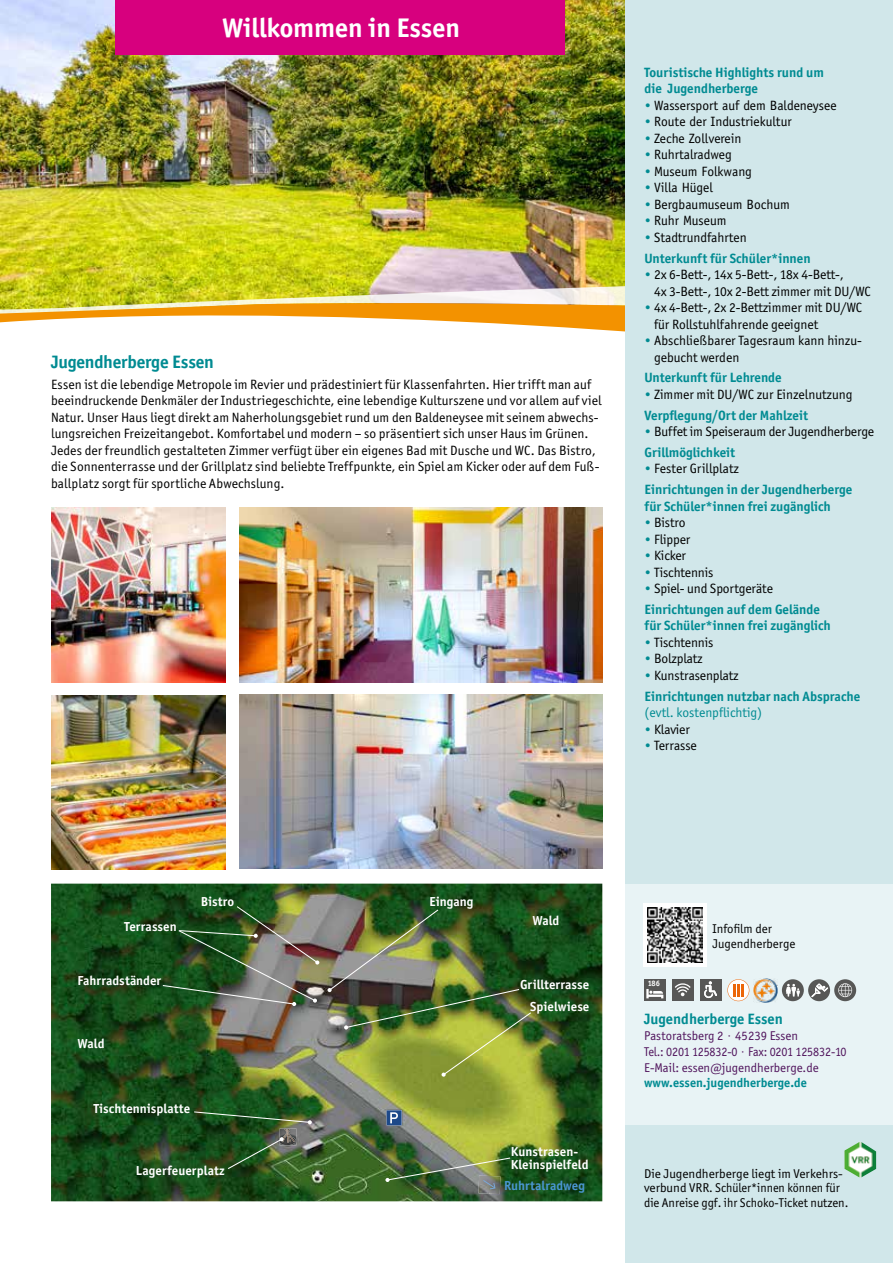
<style>
.page{position:relative;width:893px;height:1263px;background:#fff}
.page>*{position:absolute;margin:0;border:0;box-sizing:border-box;transform-origin:0 0}
.t1{font:700 27px "Officina Sans ITC Std";color:#fff}
.t2{font:700 18px "Officina Sans ITC Std";letter-spacing:-.015em;color:#008b92}
.t3{font:700 15px "Officina Sans ITC Std";color:#008b92}
.t4{font:13.5px/16.5px "Officina Sans ITC Std";color:#000}
.t5{font:700 13.5px/20.7px "Officina Sans ITC Std";color:#008b92}
.t6{font:13.5px "Officina Sans Std";color:#000}
.t7{font:13.5px "Officina Sans ITC Std";color:#008b92}
.t8{font:700 13.05px/13px "Officina Sans";color:#fff}
.t9{font:700 13.05px "Officina Sans";color:#4a96d2}
.t10{font:12.75px/14.7px "Officina Sans ITC Std";color:#000}
.t11{font:12.75px/15.8px "Officina Sans ITC Std";color:#50145c}
.t12{font:700 12.75px "Officina Sans ITC Std";color:#008b92}
.t13{font:700 7.95px "Officina Sans ITC Std";color:#fff}
.s1{font-family:"Officina Sans ITC Std";color:#008b92}
.s2{color:#008b92}
.s3{font-weight:700;color:#008b92}
.s4{font-weight:400}
.s5{font-weight:400;color:#000}
</style>
<div class="page">
<img style="left:0;top:0;width:625px;height:255px">
<img style="left:0;top:255px;width:625px;height:40px">
<svg style="left:0;top:295px;width:625px;height:37px"></svg>
<div style="left:625px;top:0;width:268px;height:1263px;background:#d1e7ea"></div>
<div style="left:625px;top:884px;width:268px;height:241px;background:#e8f3f5"></div>
<svg style="left:727px;top:979px;width:22px;height:22px"></svg>
<svg style="left:808px;top:979px;width:22px;height:22px"></svg>
<svg style="left:811px;top:983px;width:17px;height:14px"></svg>
<img style="left:754px;top:978px;width:24px;height:24px">
<div style="left:782px;top:979px;width:22px;height:22px;background:#575756;border-radius:50%"></div>
<svg style="left:786px;top:984px;width:14px;height:12px"></svg>
<div style="left:834px;top:979px;width:22px;height:22px;background:#575756;border-radius:50%"></div>
<svg style="left:838px;top:983px;width:14px;height:14px"></svg>
<img style="left:51px;top:884px;width:551px;height:317px">
<svg style="left:386px;top:1110px;width:16px;height:16px"></svg>
<img style="left:193px;top:1111px;width:119px;height:59px">
<img style="left:162px;top:905px;width:157px;height:101px">
<img style="left:328px;top:908px;width:204px;height:169px">
<img style="left:478px;top:1189px;width:22px;height:5px">
<img style="left:385px;top:1157px;width:126px;height:32px">
<div style="left:115px;top:0;width:449px;height:54px;background:#d7007e"></div>
<img style="left:51px;top:695px;width:175px;height:175px">
<img style="left:51px;top:508px;width:175px;height:174px">
<img style="left:239px;top:694px;width:363px;height:175px">
<img style="left:239px;top:508px;width:363px;height:174px">
<div style="left:643px;top:903px;width:64px;height:64px;background:#fff"></div>
<img style="left:647px;top:908px;width:56px;height:55px">
<div style="left:672px;top:979px;width:21px;height:21px;background:#575756"></div>
<svg style="left:675px;top:983px;width:16px;height:13px"></svg>
<div style="left:644px;top:979px;width:22px;height:22px;background:#575756"></div>
<svg style="left:646px;top:989px;width:17px;height:9px"></svg>
<div style="left:700px;top:979px;width:21px;height:21px;background:#575756"></div>
<svg style="left:704px;top:981px;width:13px;height:17px"></svg>
<img style="left:844px;top:1142px;width:32px;height:35px">
<h1 class="t1" style="left:222px;top:11px;width:239px">Willkommen in Essen</h1>
<h2 class="t2" style="left:51px;top:351px;width:164px">Jugendherberge Essen</h2>
<p class="t4" style="left:51px;top:376px;width:552px">Essen ist die lebendige Metropole im Revier und prädestiniert für Klassenfahrten. Hier trifft man auf beeindruckende Denkmäler der Industriegeschichte, eine lebendige Kulturszene und vor allem auf viel Natur. Unser Haus liegt direkt am Naherholungsgebiet rund um den Baldeneysee mit seinem abwechs&shy;lungsreichen Freizeitangebot. Komfortabel und modern – so präsentiert sich unser Haus im Grünen.<br>Jedes der freundlich gestalteten Zimmer verfügt über ein eigenes Bad mit Dusche und WC. Das Bistro, die Sonnenterrasse und der Grillplatz sind beliebte Treffpunkte, ein Spiel am Kicker oder auf dem Fuß&shy;ballplatz sorgt für sportliche Abwechslung.</p>
<p class="t5" style="left:645px;top:64px;width:181px;line-height:16.5px">Touristische Highlights rund um die Jugendherberge</p>
<p class="t6" style="left:645px;top:97px;width:194px"><span class="s1">•</span> Wassersport auf dem Baldeneysee</p>
<p class="t6" style="left:645px;top:114px;width:149px"><span class="s1">•</span> Route der Industriekultur</p>
<p class="t6" style="left:645px;top:130px;width:99px"><span class="s1">•</span> Zeche Zollverein</p>
<p class="t6" style="left:645px;top:147px;width:89px"><span class="s1">•</span> Ruhrtalradweg</p>
<p class="t6" style="left:645px;top:163px;width:109px"><span class="s1">•</span> Museum Folkwang</p>
<p class="t6" style="left:645px;top:180px;width:70px"><span class="s1">•</span> Villa Hügel</p>
<p class="t6" style="left:645px;top:196px;width:147px"><span class="s1">•</span> Bergbaumuseum Bochum</p>
<p class="t6" style="left:645px;top:213px;width:84px"><span class="s1">•</span> Ruhr Museum</p>
<p class="t6" style="left:645px;top:229px;width:104px"><span class="s1">•</span> Stadtrundfahrten</p>
<p class="t5" style="left:645px;top:248px;width:167px">Unterkunft für Schüler*innen</p>
<p class="t4" style="left:654px;top:266px;width:218px;text-indent:-10px"><span class="s2">•</span> 2x 6-Bett-, 14x 5-Bett-, 18x 4-Bett-,<br>4x 3-Bett-, 10x 2-Bett zimmer mit DU/WC</p>
<p class="t4" style="left:654px;top:299px;width:210px;text-indent:-10px"><span class="s2">•</span> 4x 4-Bett-, 2x 2-Bettzimmer mit DU/WC für Rollstuhlfahrende geeignet</p>
<p class="t4" style="left:654px;top:332px;width:209px;text-indent:-10px"><span class="s2">•</span> Abschließbarer Tagesraum kann hinzu&shy;gebucht werden</p>
<p class="t5" style="left:645px;top:367px;width:139px">Unterkunft für Lehrende</p>
<p class="t4" style="left:645px;top:384px;width:210px;line-height:20.7px"><span class="s2">•</span> Zimmer mit DU/WC zur Einzelnutzung<br><span class="s3">Verpflegung/Ort der Mahlzeit</span></p>
<p class="t4" style="left:645px;top:421px;width:231px;line-height:20.7px"><span class="s2">•</span> Buffet im Speiseraum der Jugendherberge<br><span class="s3">Grillmöglichkeit</span></p>
<p class="t5" style="left:645px;top:458px;width:209px"><span class="s4">•</span> <span class="s5">Fester Grillplatz<br></span>Einrichtungen in der Jugendherberge</p>
<p class="t5" style="left:645px;top:496px;width:188px">für Schüler*innen frei zugänglich</p>
<p class="t4" style="left:645px;top:514px;width:43px"><span class="s2">•</span> Bistro</p>
<p class="t4" style="left:645px;top:531px;width:47px"><span class="s2">•</span> Flipper</p>
<p class="t4" style="left:645px;top:547px;width:43px"><span class="s2">•</span> Kicker</p>
<p class="t4" style="left:645px;top:564px;width:70px"><span class="s2">•</span> Tischtennis</p>
<p class="t5" style="left:645px;top:578px;width:177px"><span class="s4">•</span> <span class="s5">Spiel- und Sportgeräte<br></span>Einrichtungen auf dem Gelände</p>
<p class="t5" style="left:645px;top:615px;width:188px">für Schüler*innen frei zugänglich</p>
<p class="t4" style="left:645px;top:634px;width:70px"><span class="s2">•</span> Tischtennis</p>
<p class="t4" style="left:645px;top:650px;width:60px"><span class="s2">•</span> Bolzplatz</p>
<p class="t5" style="left:645px;top:665px;width:217px"><span class="s4">•</span> <span class="s5">Kunstrasenplatz<br></span>Einrichtungen nutzbar nach Absprache</p>
<p class="t7" style="left:645px;top:705px;width:119px">(evtl. kostenpflichtig)</p>
<p class="t4" style="left:645px;top:721px;width:47px"><span class="s2">•</span> Klavier</p>
<p class="t4" style="left:645px;top:737px;width:54px"><span class="s2">•</span> Terrasse</p>
<p class="t8" style="left:124px;top:920px;width:54px">Terrassen</p>
<p class="t8" style="left:201px;top:895px;width:35px">Bistro</p>
<p class="t8" style="left:430px;top:895px;width:45px">Eingang</p>
<p class="t8" style="left:532px;top:914px;width:29px">Wald</p>
<p class="t8" style="left:78px;top:974px;width:85px">Fahrradständer</p>
<p class="t8" style="left:520px;top:977px;width:71px">Grillterrasse</p>
<p class="t8" style="left:78px;top:1037px;width:29px">Wald</p>
<p class="t8" style="left:93px;top:1101px;width:98px">Tischtennisplatte</p>
<p class="t8" style="left:136px;top:1164px;width:91px">Lagerfeuerplatz</p>
<p class="t8" style="left:530px;top:1000px;width:61px">Spielwiese</p>
<p class="t8" style="left:511px;top:1145px;width:79px">Kunstrasen-<br>Kleinspielfeld</p>
<p class="t9" style="left:504px;top:1177px;width:83px">Ruhrtalradweg</p>
<p class="t13" style="left:648px;top:978px;width:14px">186</p>
<p class="t10" style="left:713px;top:921px;width:84px">Infofilm der<br>Jugendherberge</p>
<p class="t3" style="left:644px;top:1010px;width:140px">Jugendherberge Essen</p>
<p class="t11" style="left:644px;top:1028px;width:204px">Pastoratsberg 2 · 45239 Essen<br>Tel.: 0201 125832-0 · Fax: 0201 125832-10<br>E-Mail: essen@jugendherberge.de</p>
<p class="t12" style="left:644px;top:1075px;width:164px">www.essen.jugendherberge.de</p>
<p class="t10" style="left:644px;top:1166px;width:206px">Die Jugendherberge liegt im Verkehrs&shy;verbund VRR. Schüler*innen können für die Anreise ggf. ihr Schoko-Ticket nutzen.</p>
</div>
